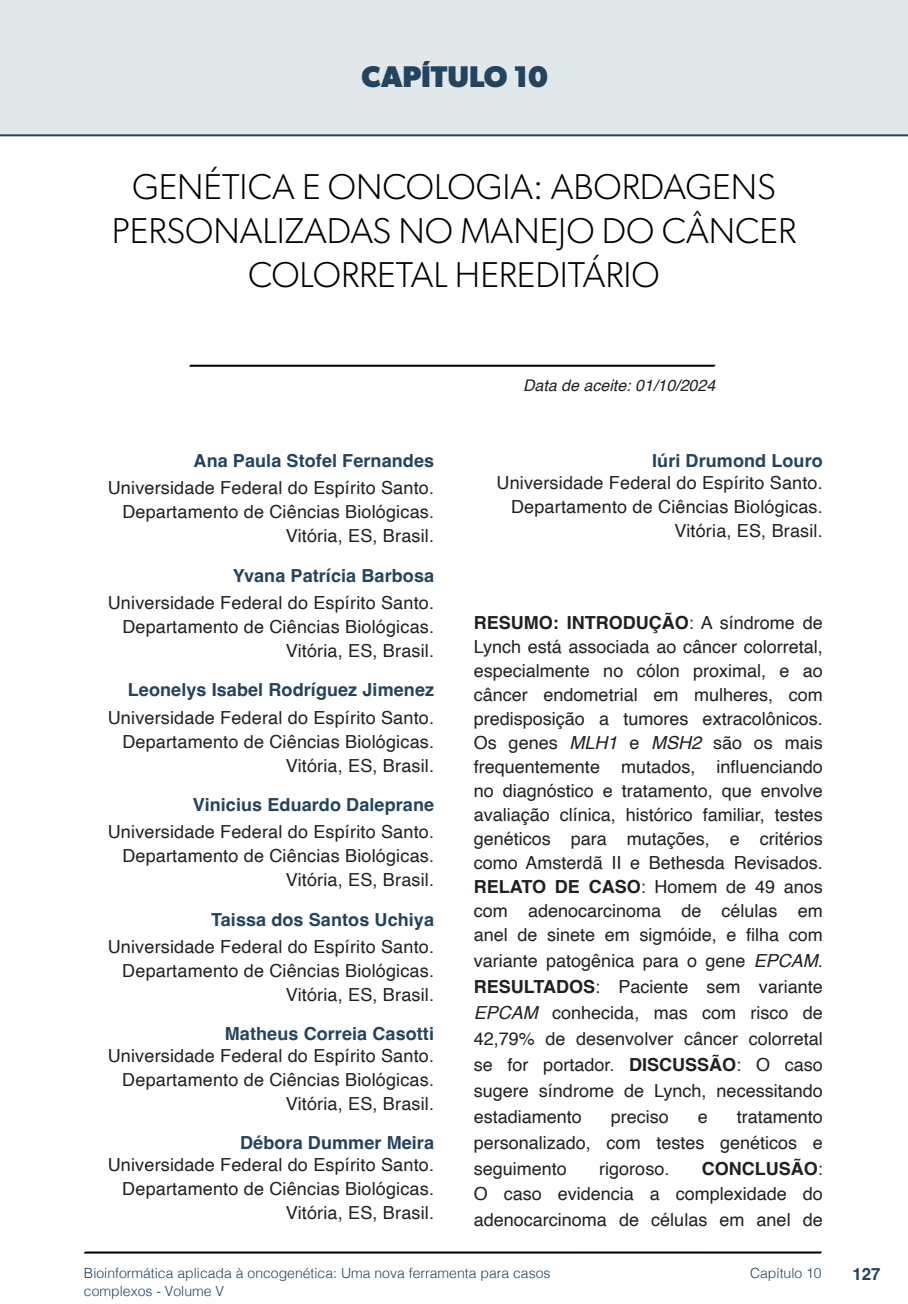
<style>
.page{position:relative;width:908px;height:1304px;background:#fff}
.page>*{position:absolute;margin:0;border:0;box-sizing:border-box;transform-origin:0 0}
.t1{font:300 36px/44px "Gibson";color:#000;text-align:center}
.t2{font:700 30px "Gibson";color:#23445f}
.t3{font:18px/24px "Helvetica";letter-spacing:.01em;color:#231f20;text-align:right}
.t4{font:700 18px "Helvetica";letter-spacing:.005em;color:#23445f}
.t5{font:700 16.8px "Helvetica";color:#23445f}
.t6{font:italic 16px "Helvetica";color:#231f20}
.t7{font:300 14px/18px "Helvetica";color:#23445f}
.s1{font-weight:700}
.s2{font-style:italic}
</style>
<div class="page">
<svg style="left:84px;top:1251px;width:737px;height:3px;background:#515151"></svg>
<svg style="left:189px;top:364px;width:526px;height:3px;background:#4f4f4f"></svg>
<div style="left:0;top:0;width:907px;height:136px;background:#e2e7e9"></div>
<div style="left:44px;top:72px;width:68px;height:61px;background:#e2e7e9"></div>
<h2 class="t2" style="left:361px;top:58px;width:188px">CAPÍTULO 10</h2>
<h1 class="t1" style="left:112px;top:164px;width:685px">GENÉTICA E ONCOLOGIA: ABORDAGENS<br>PERSONALIZADAS NO MANEJO DO CÂNCER<br>COLORRETAL HEREDITÁRIO</h1>
<p class="t4" style="left:193px;top:450px;width:242px">Ana Paula Stofel Fernandes</p>
<p class="t3" style="left:108px;top:477px;width:328px">Universidade Federal do Espírito Santo.<br>Departamento de Ciências Biológicas.<br>Vitória, ES, Brasil.</p>
<p class="t4" style="left:233px;top:564px;width:202px">Yvana Patrícia Barbosa</p>
<p class="t3" style="left:108px;top:591px;width:328px">Universidade Federal do Espírito Santo.<br>Departamento de Ciências Biológicas.<br>Vitória, ES, Brasil.</p>
<p class="t4" style="left:128px;top:679px;width:307px">Leonelys Isabel Rodríguez Jimenez</p>
<p class="t3" style="left:108px;top:706px;width:328px">Universidade Federal do Espírito Santo.<br>Departamento de Ciências Biológicas.<br>Vitória, ES, Brasil.</p>
<p class="t4" style="left:193px;top:794px;width:243px">Vinicius Eduardo Daleprane</p>
<p class="t3" style="left:108px;top:821px;width:328px">Universidade Federal do Espírito Santo.<br>Departamento de Ciências Biológicas.<br>Vitória, ES, Brasil.</p>
<p class="t4" style="left:211px;top:908px;width:224px">Taissa dos Santos Uchiya</p>
<p class="t3" style="left:108px;top:935px;width:328px">Universidade Federal do Espírito Santo.<br>Departamento de Ciências Biológicas.<br>Vitória, ES, Brasil.</p>
<p class="t4" style="left:225px;top:1023px;width:211px">Matheus Correia Casotti</p>
<p class="t3" style="left:108px;top:1044px;width:328px">Universidade Federal do Espírito Santo.<br>Departamento de Ciências Biológicas.<br>Vitória, ES, Brasil.</p>
<p class="t4" style="left:240px;top:1132px;width:195px">Débora Dummer Meira</p>
<p class="t3" style="left:108px;top:1153px;width:328px">Universidade Federal do Espírito Santo.<br>Departamento de Ciências Biológicas.<br>Vitória, ES, Brasil.</p>
<p class="t6" style="left:523px;top:373px;width:194px">Data de aceite: 01/10/2024</p>
<p class="t4" style="left:652px;top:450px;width:172px">Iúri Drumond Louro</p>
<p class="t3" style="left:496px;top:471px;width:328px">Universidade Federal do Espírito Santo.<br>Departamento de Ciências Biológicas.<br>Vitória, ES, Brasil.</p>
<p class="t3" style="left:473px;top:611px;width:350px;text-align:justify"><span class="s1">RESUMO: INTRODUÇÃO</span>: A síndrome de Lynch está associada ao câncer colorretal, especialmente no cólon proximal, e ao câncer endometrial em mulheres, com predisposição a tumores extracolônicos.<br>Os genes <span class="s2">MLH1</span> e <span class="s2">MSH2</span> são os mais frequentemente mutados, influenciando no diagnóstico e tratamento, que envolve avaliação clínica, histórico familiar, testes genéticos para mutações, e critérios como Amsterdã II e Bethesda Revisados.<br><span class="s1">RELATO DE CASO</span>: Homem de 49 anos com adenocarcinoma de células em anel de sinete em sigmóide, e filha com</p>
<p class="t3" style="left:473px;top:948px;width:350px;line-height:26px;text-align:justify">variante patogênica para o gene <span class="s2">EPCAM</span>.<br><span class="s1">RESULTADOS</span>: Paciente sem variante <span class="s2">EPCAM</span> conhecida, mas com risco de 42,79% de desenvolver câncer colorretal se for portador. <span class="s1">DISCUSSÃO</span>: O caso sugere síndrome de Lynch, necessitando estadiamento</p>
<p class="t3" style="left:610px;top:1105px;width:60px">preciso</p>
<p class="t3" style="left:697px;top:1105px;width:12px">e</p>
<p class="t3" style="left:473px;top:1104px;width:350px;line-height:26px;text-align:justify;text-indent:263px">tratamento personalizado, com testes genéticos e seguimento</p>
<p class="t3" style="left:473px;top:1156px;width:350px;line-height:26px;text-align:justify;text-indent:228px"><span class="s1">CONCLUSÃO</span>:<br>O caso evidencia a complexidade do adenocarcinoma de células em anel de</p>
<p class="t3" style="left:599px;top:1157px;width:72px">rigoroso.</p>
<p class="t7" style="left:84px;top:1263px;width:468px">Bioinformática aplicada à oncogenética: Uma nova ferramenta para casos complexos - Volume V</p>
<p class="t7" style="left:749px;top:1263px;width:73px">Capítulo 10</p>
<p class="t5" style="left:851px;top:1264px;width:30px">127</p>
</div>
